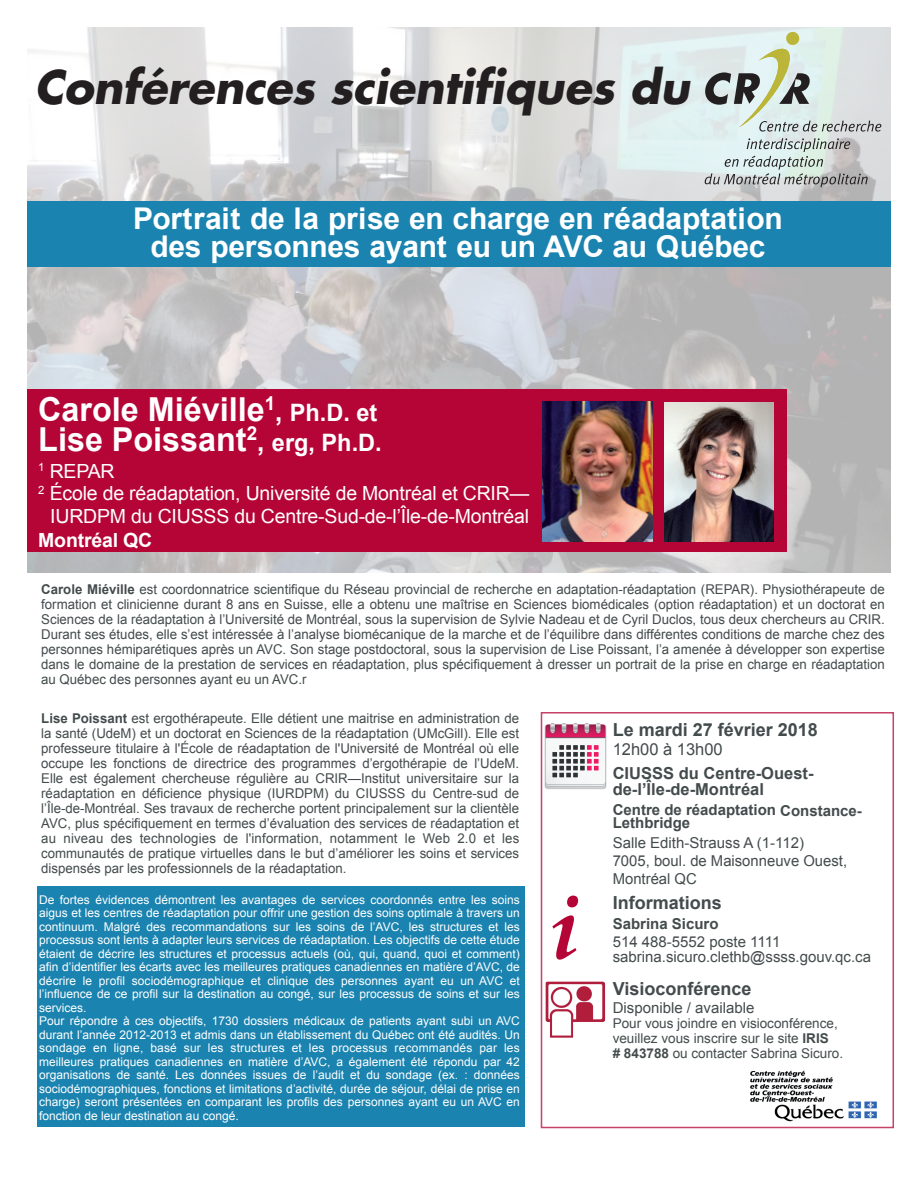
<style>
.page{position:relative;width:918px;height:1188px;background:#fff}
.page>*{position:absolute;margin:0;border:0;box-sizing:border-box;transform-origin:0 0}
.t1{font:italic 700 90px "Palatino";color:#b50536}
.t2{font:italic 700 45px "Futura";letter-spacing:-.005em;color:#231f20}
.t3{font:700 33px/30px "Arial";color:#fff}
.t4{font:700 30px/28.5px "Arial";letter-spacing:-.005em;color:#fff;text-align:center}
.t5{font:19.5px "Arial";letter-spacing:-.01em;color:#fff}
.t6{font:700 19.5px "Arial";letter-spacing:-.01em;color:#fff}
.t7{font:700 18px "Arial";color:#434b4c}
.t8{font:700 16.5px/16.5px "Arial";color:#434b4c}
.t9{font:16.5px "Arial";color:#434b4c}
.t10{font:15px/18px "Arial";color:#434b4c}
.t11{font:700 15px/13.5px "Arial";color:#434b4c}
.t12{font:13.5px/15px "Arial";color:#434b4c;text-align:justify}
.t13{font:12px/13.5px "Arial";color:#fff}
.s1{font-size:27px}
.s2{font-size:24px}
.s3{font-weight:700}
</style>
<div class="page">
<img style="left:27px;top:27px;width:864px;height:545px">
<img style="left:545px;top:724px;width:61px;height:66px">
<div style="left:38px;top:886px;width:487px;height:240px;background:#1a83af"></div>
<svg style="left:705px;top:31px;width:176px;height:101px;background:#cbd4ce"></svg>
<svg style="left:705px;top:138px;width:163px;height:49px;background:#bfc7c6"></svg>
<div style="left:27px;top:201px;width:864px;height:66px;background:#1a83af"></div>
<div style="left:27px;top:389px;width:759px;height:162px;background:#b50536"></div>
<img style="left:545px;top:981px;width:61px;height:57px">
<img style="left:750px;top:1070px;width:127px;height:42px">
<img style="left:664px;top:402px;width:109px;height:140px">
<img style="left:542px;top:402px;width:110px;height:140px">
<h2 class="t2" style="left:35px;top:56px;width:657px">Conférences scientifiques du</h2>
<h3 class="t4" style="left:133px;top:204px;width:651px">Portrait de la prise en charge en réadaptation des personnes ayant eu un AVC au Québec</h3>
<h3 class="t3" style="left:38px;top:394px;width:345px">Carole Miéville<sup>1</sup><span class="s1">,</span> <span class="s2">Ph.D. et<br></span>Lise Poissant<sup>2</sup><span class="s1">,</span> <span class="s2">erg, Ph.D.</span></h3>
<h3 class="t5" style="left:38px;top:460px;width:78px"><sup>1</sup> REPAR</h3>
<h3 class="t5" style="left:38px;top:482px;width:492px"><sup>2</sup> École de réadaptation, Université de Montréal et CRIR—</h3>
<h3 class="t5" style="left:50px;top:505px;width:480px">IURDPM du CIUSSS du Centre-Sud-de-l’Île-de-Montréal</h3>
<h3 class="t6" style="left:38px;top:529px;width:115px">Montréal QC</h3>
<p class="t12" style="left:41px;top:581px;width:845px"><span class="s3">Carole Miéville</span> est coordonnatrice scientifique du Réseau provincial de recherche en adaptation-réadaptation (REPAR). Physiothérapeute de formation et clinicienne durant 8 ans en Suisse, elle a obtenu une maîtrise en Sciences biomédicales (option réadaptation) et un doctorat en Sciences de la réadaptation à l’Université de Montréal, sous la supervision de Sylvie Nadeau et de Cyril Duclos, tous deux chercheurs au CRIR.<br>Durant ses études, elle s’est intéressée à l’analyse biomécanique de la marche et de l’équilibre dans différentes conditions de marche chez des personnes hémiparétiques après un AVC. Son stage postdoctoral, sous la supervision de Lise Poissant, l’a amenée à développer son expertise dans le domaine de la prestation de services en réadaptation, plus spécifiquement à dresser un portrait de la prise en charge en réadaptation au Québec des personnes ayant eu un AVC.r</p>
<p class="t12" style="left:41px;top:710px;width:480px"><span class="s3">Lise Poissant</span> est ergothérapeute. Elle détient une maitrise en administration de la santé (UdeM) et un doctorat en Sciences de la réadaptation (UMcGill). Elle est professeure titulaire à l'École de réadaptation de l'Université de Montréal où elle occupe les fonctions de directrice des programmes d’ergothérapie de l’UdeM.<br>Elle est également chercheuse régulière au CRIR—Institut universitaire sur la réadaptation en déficience physique (IURDPM) du CIUSSS du Centre-sud de l’Île-de-Montréal. Ses travaux de recherche portent principalement sur la clientèle AVC, plus spécifiquement en termes d’évaluation des services de réadaptation et au niveau des technologies de l'information, notamment le Web 2.0 et les communautés de pratique virtuelles dans le but d’améliorer les soins et services dispensés par les professionnels de la réadaptation.</p>
<p class="t13" style="left:39px;top:893px;width:482px">De fortes évidences démontrent les avantages de services coordonnés entre les soins aigus et les centres de réadaptation pour offrir une gestion des soins optimale à travers un continuum. Malgré des recommandations sur les soins de l’AVC, les structures et les processus sont lents à adapter leurs services de réadaptation. Les objectifs de cette étude étaient de décrire les structures et processus actuels (où, qui, quand, quoi et comment) afin d’identifier les écarts avec les meilleures pratiques canadiennes en matière d’AVC, de décrire le profil sociodémographique et clinique des personnes ayant eu un AVC et l’influence de ce profil sur la destination au congé, sur les processus de soins et sur les services.<br>Pour répondre à ces objectifs, 1730 dossiers médicaux de patients ayant subi un AVC durant l’année 2012-2013 et admis dans un établissement du Québec ont été audités. Un sondage en ligne, basé sur les structures et les processus recommandés par les meilleures pratiques canadiennes en matière d’AVC, a également été répondu par 42 organisations de santé. Les données issues de l’audit et du sondage (ex. : données sociodémographiques, fonctions et limitations d’activité, durée de séjour, délai de prise en charge) seront présentées en comparant les profils des personnes ayant eu un AVC en fonction de leur destination au congé.</p>
<h1 class="t1" style="left:550px;top:853px;width:31px">i</h1>
<h3 class="t7" style="left:613px;top:719px;width:207px">Le mardi 27 février 2018</h3>
<p class="t9" style="left:613px;top:740px;width:112px">12h00 à 13h00</p>
<p class="t8" style="left:613px;top:765px;width:202px">CIUSSS du Centre-Ouest&shy;de-l’Île-de-Montréal</p>
<p class="t11" style="left:613px;top:803px;width:251px">Centre de réadaptation Constance-<br>Lethbridge</p>
<p class="t10" style="left:613px;top:833px;width:236px">Salle Edith-Strauss A (1-112)<br>7005, boul. de Maisonneuve Ouest,<br>Montréal QC</p>
<h3 class="t7" style="left:613px;top:893px;width:111px">Informations</h3>
<p class="t11" style="left:613px;top:917px;width:107px">Sabrina Sicuro</p>
<p class="t10" style="left:613px;top:934px;width:260px;line-height:15px">514 488-5552 poste 1111 sabrina.sicuro.clethb@ssss.gouv.qc.ca</p>
<h3 class="t7" style="left:613px;top:979px;width:140px">Visioconférence</h3>
<p class="t10" style="left:613px;top:999px;width:143px">Disponible / available</p>
<p class="t12" style="left:613px;top:1016px;width:232px;text-align:left">Pour vous joindre en visioconférence, veuillez vous inscrire sur le site <span class="s3">IRIS<br># 843788</span> ou contacter Sabrina Sicuro.</p>
</div>
